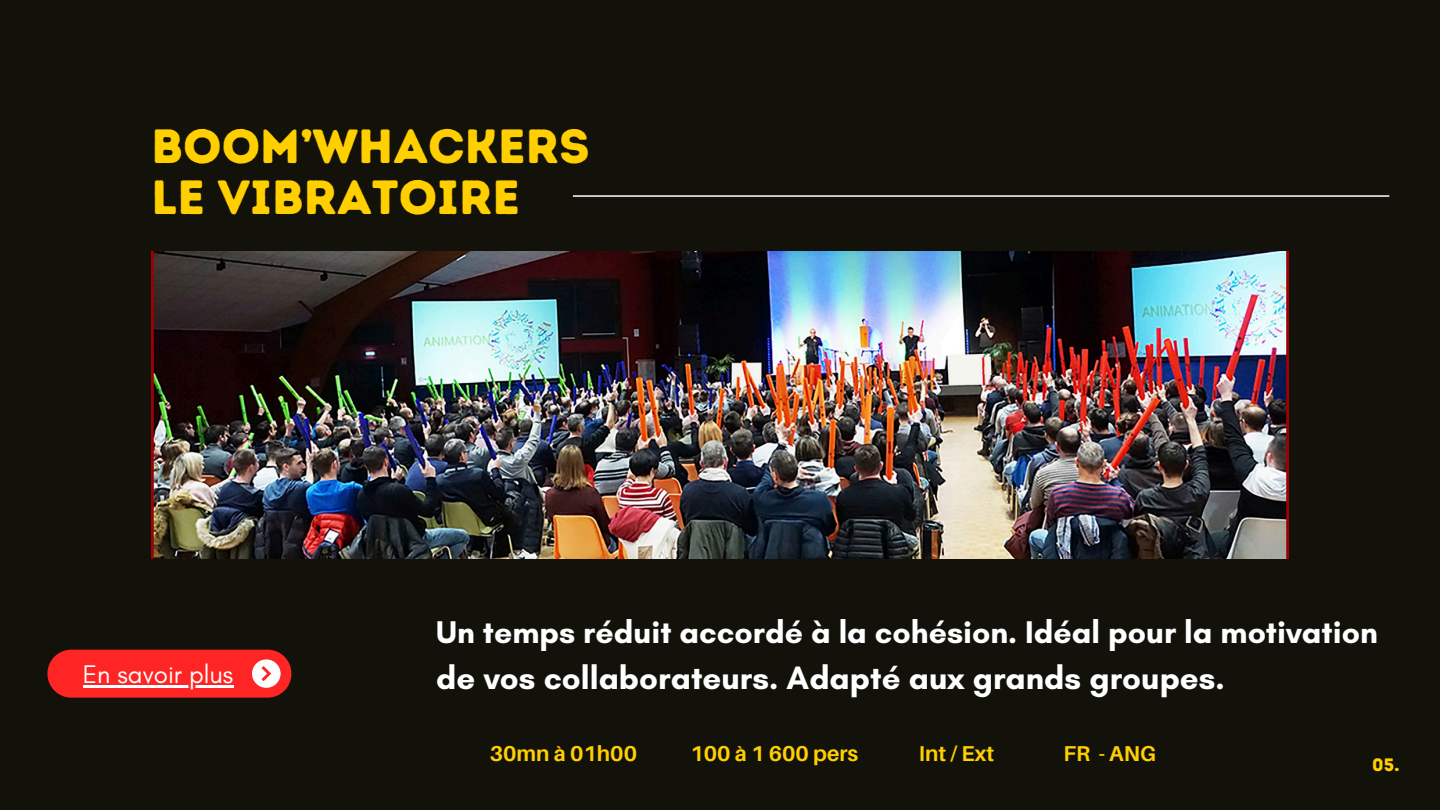
<style>
.page{position:relative;width:1440px;height:810px;background:#12110a}
.page>*{position:absolute;margin:0;border:0;box-sizing:border-box;transform-origin:0 0}
.t1{font:48px/51px "Intro Rust Base";color:#ffcf00}
.t2{font:700 33px "Glacial Indifference";color:#fff}
.t3{font:700 32px "Glacial Indifference";color:#fff}
.t4{font:26px "Glacial Indifference";color:#fff}
.t5{font:700 21.5px "Aileron";color:#ffcf00}
.t6{font:18px "Intro Rust Base";color:#ffcf00}
</style>
<div class="page">
<img style="left:152px;top:251px;width:1137px;height:308px">
<hr style="left:573px;top:195px;width:816px;height:2px;background:#fff">
<div style="left:47px;top:650px;width:244px;height:48px;background:#ff2525;border-radius:24px"></div>
<div style="left:252px;top:659px;width:29px;height:29px;background:#fff;border-radius:50%"></div>
<svg style="left:262px;top:666px;width:9px;height:15px"></svg>
<hr style="left:83px;top:685px;width:150px;height:2px;background:#fff">
<h1 class="t1" style="left:152px;top:121px;width:440px">BOOM’WHACKERS<br>LE VIBRATOIRE</h1>
<p class="t3" style="left:436px;top:613px;width:943px">Un temps réduit accordé à la cohésion. Idéal pour la motivation</p>
<p class="t4" style="left:83px;top:659px;width:152px">En savoir plus</p>
<p class="t2" style="left:436px;top:658px;width:790px">de vos collaborateurs. Adapté aux grands groupes.</p>
<h3 class="t5" style="left:490px;top:741px;width:149px">30mn à 01h00</h3>
<h2 class="t5" style="left:690px;top:741px;width:169px">100 à 1 600 pers</h2>
<h5 class="t5" style="left:919px;top:741px;width:77px">Int / Ext</h5>
<h5 class="t5" style="left:1064px;top:741px;width:94px">FR - ANG</h5>
<p class="t6" style="left:1372px;top:754px;width:29px">05.</p>
</div>
